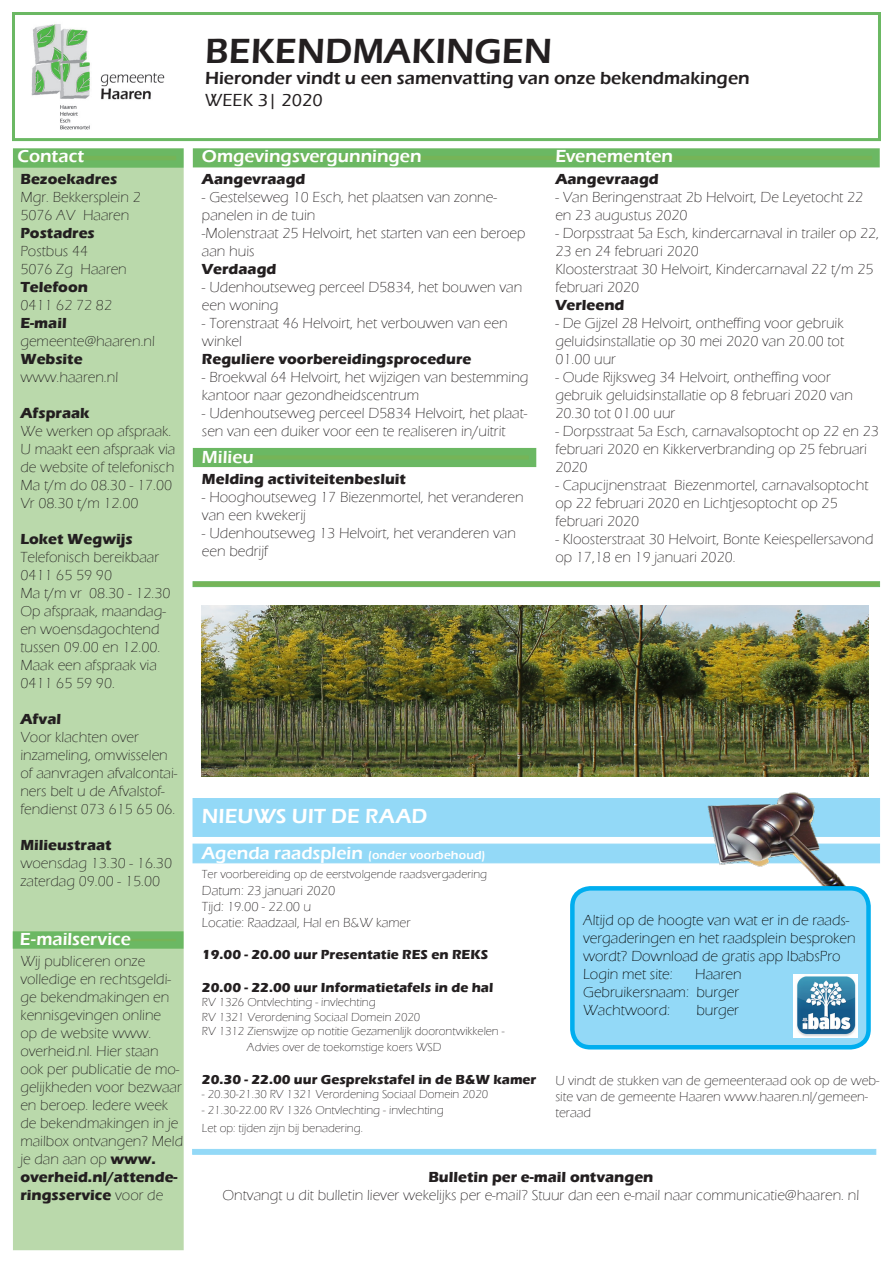
<style>
.page{position:relative;width:893px;height:1263px;background:#fff}
.page>*{position:absolute;margin:0;border:0;box-sizing:border-box;transform-origin:0 0}
.t1{font:600 36px "Eras ITC";color:#231f20}
.t2{font:600 21px "Eras ITC";letter-spacing:.005em;color:#fff}
.t3{font:600 18px "Eras ITC";color:#fff}
.t4{font:600 18px "Eras ITC";color:#231f20}
.t5{font:500 18px "Eras ITC";color:#231f20}
.t6{font:300 15px/18px "Eras ITC";color:#231f20}
.t7{font:700 15px "Eras ITC";color:#231f20}
.t8{font:300 15px/18px "Eras ITC";color:#000}
.t9{font:300 13.5px/16.2px "Eras ITC";color:#231f20}
.t10{font:700 13.5px "Eras ITC";color:#231f20}
.t11{font:300 12px "Eras ITC";color:#231f20}
.t12{font:600 12px "Eras ITC";letter-spacing:.015em;color:#fff}
.s1{font-weight:700}
.s2{font-size:18px}
</style>
<div class="page">
<img style="left:31px;top:24px;width:134px;height:106px">
<div style="left:12px;top:12px;width:869px;height:129px;border:3px solid #6bb863"></div>
<svg style="left:13px;top:148px;width:171px;height:20px;background:#70b864"></svg>
<div style="left:13px;top:168px;width:171px;height:1082px;background:#bad9ab"></div>
<svg style="left:13px;top:931px;width:170px;height:18px;background:#6fb864"></svg>
<div style="left:193px;top:148px;width:687px;height:19px;background:#6bb863;border:8px solid #6bb863"></div>
<svg style="left:193px;top:581px;width:687px;height:6px;background:#76b75f"></svg>
<div style="left:192px;top:1149px;width:684px;height:5px;background:#93d9f7"></div>
<div style="left:193px;top:448px;width:343px;height:19px;background:#6bb863;border:8px solid #6bb863"></div>
<div style="left:193px;top:844px;width:687px;height:19px;background:#93d9f7"></div>
<div style="left:193px;top:798px;width:687px;height:39px;background:#93d9f7"></div>
<img style="left:706px;top:792px;width:140px;height:94px">
<div style="left:572px;top:888px;width:296px;height:159px;background:#93d9f7;border-radius:18px"></div>
<div style="left:570px;top:886px;width:301px;height:163px;border:4px solid #00aeef;border-radius:18px"></div>
<img style="left:794px;top:974px;width:63px;height:64px">
<img style="left:202px;top:606px;width:666px;height:170px">
<p class="t3" style="left:18px;top:146px;width:68px">Contact</p>
<p class="t6" style="left:20px;top:170px;width:122px"><span class="s1">Bezoekadres<br></span>Mgr. Bekkersplein 2<br>5076 AV Haaren<br><span class="s1">Postadres<br></span>Postbus 44</p>
<p class="t6" style="left:20px;top:260px;width:108px">5076 Zg Haaren</p>
<p class="t7" style="left:20px;top:278px;width:69px">Telefoon</p>
<p class="t6" style="left:20px;top:296px;width:93px">0411 62 72 82</p>
<p class="t7" style="left:20px;top:314px;width:48px">E-mail</p>
<p class="t6" style="left:20px;top:332px;width:136px">gemeente@haaren.nl</p>
<p class="t7" style="left:20px;top:350px;width:64px">Website</p>
<p class="t6" style="left:20px;top:368px;width:99px">www.haaren.nl</p>
<p class="t7" style="left:20px;top:404px;width:71px">Afspraak</p>
<p class="t6" style="left:20px;top:422px;width:156px">We werken op afspraak.<br>U maakt een afspraak via de website of telefonisch<br>Ma t/m do 08.30 - 17.00</p>
<p class="t6" style="left:20px;top:494px;width:120px">Vr 08.30 t/m 12.00</p>
<p class="t7" style="left:20px;top:530px;width:114px">Loket Wegwijs</p>
<p class="t6" style="left:20px;top:548px;width:140px">Telefonisch bereikbaar<br>0411 65 59 90</p>
<p class="t6" style="left:20px;top:584px;width:152px">Ma t/m vr 08.30 - 12.30<br>Op afspraak, maandag&shy;en woensdagochtend tussen 09.00 en 12.00.<br>Maak een afspraak via<br>0411 65 59 90.</p>
<p class="t7" style="left:20px;top:710px;width:42px">Afval</p>
<p class="t6" style="left:20px;top:728px;width:159px">Voor klachten over inzameling, omwisselen of aanvragen afvalcontai&shy;ners belt u de Afvalstof&shy;fendienst 073 615 65 06.</p>
<p class="t7" style="left:20px;top:836px;width:93px">Milieustraat</p>
<p class="t6" style="left:20px;top:854px;width:153px">woensdag 13.30 - 16.30</p>
<p class="t6" style="left:20px;top:872px;width:141px">zaterdag 09.00 - 15.00</p>
<p class="t3" style="left:20px;top:928px;width:112px">E-mailservice</p>
<p class="t6" style="left:20px;top:952px;width:164px">Wij publiceren onze volledige en rechtsgeldi&shy;ge bekendmakingen en kennisgevingen online<br>op de website www. overheid.nl. Hier staan ook per publicatie de mo&shy;gelijkheden voor bezwaar en beroep. Iedere week de bekendmakingen in je mailbox ontvangen? Meld je dan aan op <span class="s1">www. overheid.nl/attende&shy;ringsservice</span> voor de</p>
<p class="t1" style="left:205px;top:30px;width:349px">BEKENDMAKINGEN</p>
<p class="t4" style="left:205px;top:68px;width:546px">Hieronder vindt u een samenvatting van onze bekendmakingen</p>
<p class="t5" style="left:205px;top:90px;width:119px">WEEK 3| 2020</p>
<p class="t3" style="left:202px;top:146px;width:221px">Omgevingsvergunningen</p>
<p class="t7" style="left:202px;top:170px;width:105px">Aangevraagd</p>
<p class="t6" style="left:202px;top:188px;width:296px">- Gestelseweg 10 Esch, het plaatsen van zonne-</p>
<p class="t6" style="left:202px;top:206px;width:115px">panelen in de tuin</p>
<p class="t6" style="left:202px;top:224px;width:325px">-Molenstraat 25 Helvoirt, het starten van een beroep aan huis</p>
<p class="t7" style="left:202px;top:260px;width:76px">Verdaagd</p>
<p class="t6" style="left:202px;top:278px;width:322px">- Udenhoutseweg perceel D5834, het bouwen van een woning</p>
<p class="t6" style="left:202px;top:314px;width:307px">- Torenstraat 46 Helvoirt, het verbouwen van een winkel</p>
<p class="t7" style="left:202px;top:350px;width:271px">Reguliere voorbereidingsprocedure</p>
<p class="t6" style="left:202px;top:368px;width:328px">- Broekwal 64 Helvoirt, het wijzigen van bestemming kantoor naar gezondheidscentrum</p>
<p class="t6" style="left:202px;top:404px;width:327px">- Udenhoutseweg perceel D5834 Helvoirt, het plaat&shy;sen van een duiker voor een te realiseren in/uitrit</p>
<p class="t3" style="left:202px;top:447px;width:53px">Milieu</p>
<p class="t7" style="left:202px;top:470px;width:205px">Melding activiteitenbesluit</p>
<p class="t6" style="left:202px;top:488px;width:323px">- Hooghoutseweg 17 Biezenmortel, het veranderen van een kwekerij</p>
<p class="t6" style="left:202px;top:524px;width:315px">- Udenhoutseweg 13 Helvoirt, het veranderen van een bedrijf</p>
<p class="t3" style="left:555px;top:146px;width:119px">Evenementen</p>
<p class="t7" style="left:555px;top:170px;width:105px">Aangevraagd</p>
<p class="t6" style="left:555px;top:188px;width:309px">- Van Beringenstraat 2b Helvoirt, De Leyetocht 22 en 23 augustus 2020</p>
<p class="t6" style="left:555px;top:224px;width:325px">- Dorpsstraat 5a Esch, kindercarnaval in trailer op 22,<br>23 en 24 februari 2020</p>
<p class="t6" style="left:555px;top:260px;width:320px">Kloosterstraat 30 Helvoirt, Kindercarnaval 22 t/m 25 februari 2020</p>
<p class="t7" style="left:555px;top:296px;width:71px">Verleend</p>
<p class="t6" style="left:555px;top:314px;width:290px;text-align:justify">- De Gijzel 28 Helvoirt, ontheffing voor gebruik geluidsinstallatie op 30 mei 2020 van 20.00 tot 01.00 uur</p>
<p class="t6" style="left:555px;top:368px;width:299px">- Oude Rijksweg 34 Helvoirt, ontheffing voor gebruik geluidsinstallatie op 8 februari 2020 van<br>20.30 tot 01.00 uur</p>
<p class="t6" style="left:555px;top:422px;width:325px">- Dorpsstraat 5a Esch, carnavalsoptocht op 22 en 23 februari 2020 en Kikkerverbranding op 25 februari<br>2020</p>
<p class="t6" style="left:555px;top:476px;width:315px">- Capucijnenstraat Biezenmortel, carnavalsoptocht op 22 februari 2020 en Lichtjesoptocht op 25 februari 2020</p>
<p class="t6" style="left:555px;top:530px;width:320px">- Kloosterstraat 30 Helvoirt, Bonte Keiespellersavond op 17,18 en 19 januari 2020.</p>
<p class="t2" style="left:202px;top:804px;width:227px">NIEUWS UIT DE RAAD</p>
<p class="t12" style="left:202px;top:848px;width:285px"><span class="s2">Agenda raadsplein</span> (onder voorbehoud)</p>
<p class="t11" style="left:202px;top:868px;width:287px">Ter voorbereiding op de eerstvolgende raadsvergadering</p>
<p class="t9" style="left:202px;top:882px;width:135px">Datum: 23 januari 2020</p>
<p class="t9" style="left:202px;top:898px;width:111px">Tijd: 19.00 - 22.00 u</p>
<p class="t9" style="left:202px;top:915px;width:210px">Locatie: Raadzaal, Hal en B&amp;W kamer</p>
<p class="t10" style="left:202px;top:947px;width:288px">19.00 - 20.00 uur Presentatie RES en REKS</p>
<p class="t10" style="left:202px;top:979px;width:293px">20.00 - 22.00 uur Informatietafels in de hal</p>
<p class="t11" style="left:202px;top:995px;width:175px">RV 1326 Ontvlechting - invlechting</p>
<p class="t11" style="left:202px;top:1010px;width:220px">RV 1321 Verordening Sociaal Domein 2020</p>
<p class="t11" style="left:202px;top:1024px;width:304px">RV 1312 Zienswijze op notitie Gezamenlijk doorontwikkelen -</p>
<p class="t11" style="left:247px;top:1040px;width:196px">Advies over de toekomstige koers WSD</p>
<p class="t10" style="left:202px;top:1071px;width:336px">20.30 - 22.00 uur Gesprekstafel in de B&amp;W kamer</p>
<p class="t11" style="left:202px;top:1087px;width:288px">- 20.30-21.30 RV 1321 Verordening Sociaal Domein 2020</p>
<p class="t11" style="left:202px;top:1103px;width:243px">- 21.30-22.00 RV 1326 Ontvlechting - invlechting</p>
<p class="t11" style="left:202px;top:1121px;width:163px">Let op: tijden zijn bij benadering.</p>
<p class="t8" style="left:583px;top:911px;width:274px">Altijd op de hoogte van wat er in de raads&shy;vergaderingen en het raadsplein besproken wordt? Download de gratis app IbabsPro</p>
<p class="t8" style="left:583px;top:965px;width:91px">Login met site:</p>
<p class="t8" style="left:695px;top:965px;width:48px">Haaren</p>
<p class="t8" style="left:583px;top:983px;width:157px">Gebruikersnaam: burger</p>
<p class="t8" style="left:583px;top:1001px;width:88px">Wachtwoord:</p>
<p class="t8" style="left:696px;top:1001px;width:44px">burger</p>
<p class="t9" style="left:555px;top:1072px;width:325px">U vindt de stukken van de gemeenteraad ook op de web&shy;site van de gemeente Haaren www.haaren.nl/gemeen&shy;teraad</p>
<p class="t7" style="left:428px;top:1168px;width:227px">Bulletin per e-mail ontvangen</p>
<p class="t6" style="left:223px;top:1186px;width:638px">Ontvangt u dit bulletin liever wekelijks per e-mail? Stuur dan een e-mail naar communicatie@haaren. nl</p>
</div>
